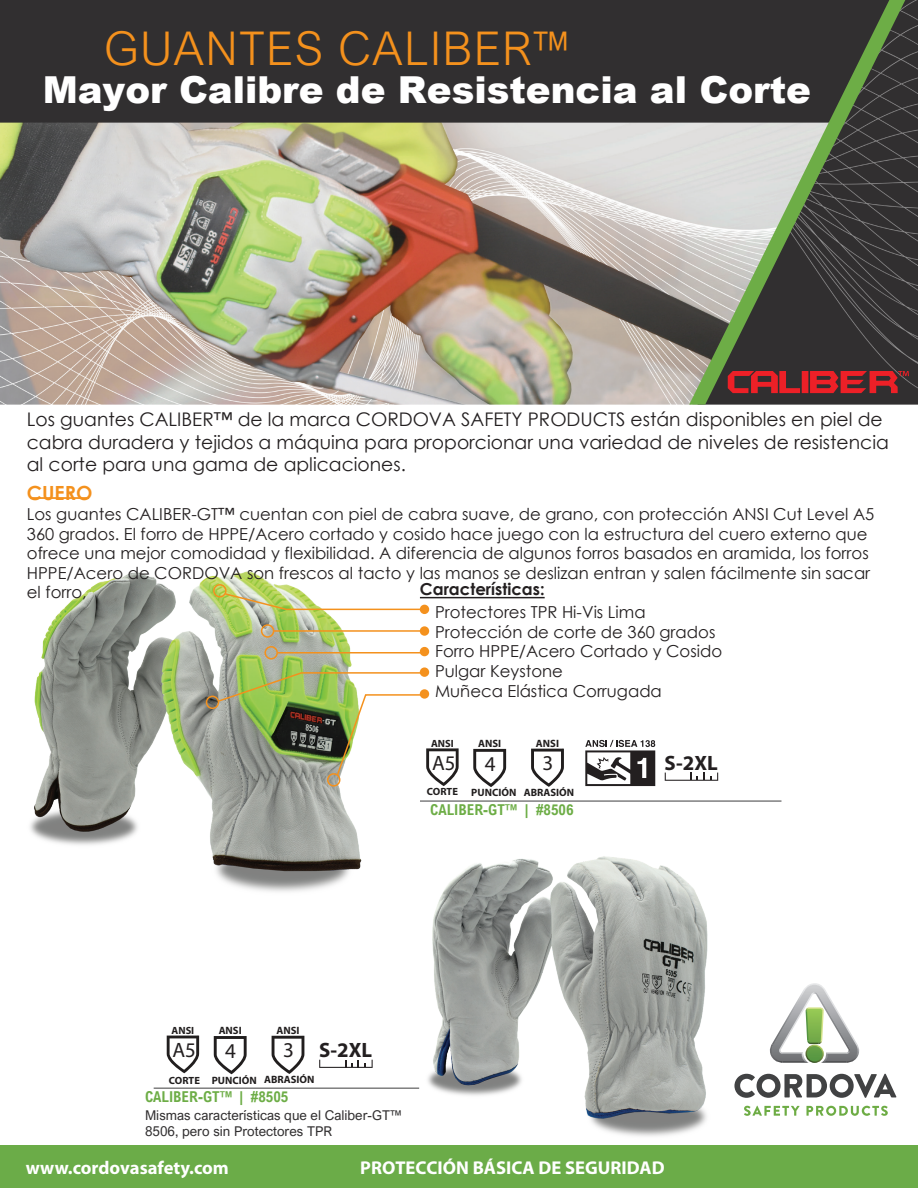
<style>
.page{position:relative;width:918px;height:1188px;background:#fff}
.page>*{position:absolute;margin:0;border:0;box-sizing:border-box;transform-origin:0 0}
.t1{font:300 46.5px "Arial Nova";letter-spacing:.03em;color:#f4911d}
.t2{font:900 37.2px "Arial";color:#fff}
.t3{font:21.15px "Myriad Pro";color:#231f20}
.t4{font:700 20.85px "Myriad Pro";color:#231f20}
.t5{font:20.85px "Myriad Pro";color:#231f20}
.t6{font:700 19.5px "Century Gothic";color:#f4911d}
.t7{font:18.75px/22.5px "Century Gothic";color:#231f20}
.t8{font:700 18.6px "Myriad Pro";color:#fff}
.t9{font:16.5px/19.8px "Century Gothic";color:#231f20}
.t10{font:700 16.5px "Century Gothic";color:#231f20}
.t11{font:700 15px "Arial Nova Cond";color:#6dad46}
.t12{font:13.5px/16.2px "Arial Nova";color:#312f30}
.t13{font:700 10.65px "Myriad Pro";color:#211e1e}
.t14{font:700 10.5px "Myriad Pro";color:#211e1e}
</style>
<div class="page">
<img style="left:0;top:123px;width:689px;height:282px">
<img style="left:905px;top:0;width:13px;height:402px">
<div style="left:0;top:0;width:689px;height:123px;background:#312f30"></div>
<svg style="left:689px;top:0;width:216px;height:405px;fill:#312f30"></svg>
<div style="left:0;top:1146px;width:918px;height:42px;background:#6bac48"></div>
<hr style="left:420px;top:597px;width:125px;height:2px;background:#231f20">
<img style="left:406px;top:856px;width:321px;height:290px">
<img style="left:30px;top:571px;width:332px;height:321px">
<div style="left:420px;top:605px;width:9px;height:9px;background:#f4911d;border-radius:50%"></div>
<div style="left:213px;top:584px;width:14px;height:14px;border:2px solid #f4911d;border-radius:50%"></div>
<svg style="left:223px;top:592px;width:203px;height:19px"></svg>
<hr style="left:420px;top:801px;width:361px;height:1px;background:#3e3e3f">
<svg style="left:531px;top:749px;width:33px;height:38px"></svg>
<svg style="left:473px;top:749px;width:33px;height:38px"></svg>
<div style="left:420px;top:626px;width:9px;height:10px;background:#f4911d;border-radius:50%"></div>
<div style="left:420px;top:647px;width:9px;height:9px;background:#f4911d;border-radius:50%"></div>
<div style="left:420px;top:667px;width:9px;height:10px;background:#f4911d;border-radius:50%"></div>
<div style="left:261px;top:624px;width:13px;height:14px;border:2px solid #f4911d;border-radius:50%"></div>
<hr style="left:273px;top:630px;width:151px;height:2px;background:#f4911d">
<div style="left:264px;top:646px;width:14px;height:13px;border:2px solid #f4911d;border-radius:50%"></div>
<hr style="left:278px;top:652px;width:150px;height:2px;background:#f4911d">
<div style="left:206px;top:696px;width:13px;height:13px;border:2px solid #f4911d;border-radius:50%"></div>
<svg style="left:665px;top:773px;width:53px;height:8px"></svg>
<svg style="left:585px;top:740px;width:70px;height:46px"></svg>
<hr style="left:154px;top:1088px;width:265px;height:1px;background:#3e3e3f">
<svg style="left:167px;top:1036px;width:32px;height:37px"></svg>
<svg style="left:272px;top:1036px;width:32px;height:38px"></svg>
<svg style="left:214px;top:1036px;width:33px;height:38px"></svg>
<svg style="left:319px;top:1060px;width:54px;height:8px"></svg>
<svg style="left:728px;top:371px;width:72px;height:22px"></svg>
<div style="left:802px;top:371px;width:6px;height:22px;background:#ed2027"></div>
<svg style="left:810px;top:371px;width:99px;height:22px"></svg>
<div style="left:327px;top:773px;width:13px;height:14px;border:2px solid #f4911d;border-radius:50%"></div>
<svg style="left:217px;top:671px;width:242px;height:115px"></svg>
<svg style="left:734px;top:1074px;width:163px;height:24px"></svg>
<svg style="left:744px;top:1106px;width:56px;height:10px"></svg>
<svg style="left:806px;top:1106px;width:82px;height:10px"></svg>
<svg style="left:769px;top:983px;width:91px;height:80px"></svg>
<hr style="left:30px;top:497px;width:59px;height:2px;background:#f4911d">
<h1 class="t1" style="left:104px;top:22px;width:467px">GUANTES CALIBER™</h1>
<h2 class="t2" style="left:43px;top:62px;width:770px">Mayor Calibre de Resistencia al Corte</h2>
<p class="t7" style="left:27px;top:408px;width:864px">Los guantes CALIBER™ de la marca CORDOVA SAFETY PRODUCTS están disponibles en piel de cabra duradera y tejidos a máquina para proporcionar una variedad de niveles de resistencia al corte para una gama de aplicaciones.</p>
<p class="t6" style="left:27px;top:478px;width:67px">CUERO</p>
<p class="t9" style="left:27px;top:504px;width:849px">Los guantes CALIBER-GT™ cuentan con piel de cabra suave, de grano, con protección ANSI Cut Level A5<br>360 grados. El forro de HPPE/Acero cortado y cosido hace juego con la estructura del cuero externo que ofrece una mejor comodidad y flexibilidad. A diferencia de algunos forros basados en aramida, los forros HPPE/Acero de CORDOVA son frescos al tacto y las manos se deslizan entran y salen fácilmente sin sacar el forro,</p>
<p class="t10" style="left:420px;top:576px;width:126px">Características:</p>
<p class="t9" style="left:435px;top:602px;width:289px">Protectores TPR Hi-Vis Lima<br>Protección de corte de 360 grados<br>Forro HPPE/Acero Cortado y Cosido<br>Pulgar Keystone<br>Muñeca Elástica Corrugada</p>
<p class="t14" style="left:431px;top:736px;width:24px">ANSI</p>
<p class="t5" style="left:432px;top:750px;width:25px">A5</p>
<p class="t14" style="left:427px;top:785px;width:33px">CORTE</p>
<p class="t13" style="left:536px;top:736px;width:25px">ANSI</p>
<p class="t3" style="left:543px;top:750px;width:12px">3</p>
<p class="t13" style="left:478px;top:737px;width:25px">ANSI</p>
<p class="t3" style="left:485px;top:750px;width:12px">4</p>
<p class="t4" style="left:665px;top:749px;width:55px">S-2XL</p>
<p class="t13" style="left:471px;top:785px;width:47px">PUNCIÓN</p>
<p class="t13" style="left:524px;top:786px;width:52px">ABRASIÓN</p>
<p class="t11" style="left:430px;top:801px;width:145px">CALIBER-GT™ | #8506</p>
<p class="t14" style="left:172px;top:1023px;width:24px">ANSI</p>
<p class="t5" style="left:173px;top:1037px;width:25px">A5</p>
<p class="t13" style="left:276px;top:1023px;width:25px">ANSI</p>
<p class="t3" style="left:283px;top:1037px;width:12px">3</p>
<p class="t13" style="left:219px;top:1024px;width:25px">ANSI</p>
<p class="t3" style="left:225px;top:1038px;width:12px">4</p>
<p class="t4" style="left:319px;top:1037px;width:55px">S-2XL</p>
<p class="t11" style="left:145px;top:1088px;width:145px">CALIBER-GT™ | #8505</p>
<p class="t12" style="left:145px;top:1107px;width:258px">Mismas características que el Caliber-GT™<br>8506, pero sin Protectores TPR</p>
<p class="t13" style="left:264px;top:1073px;width:52px">ABRASIÓN</p>
<p class="t13" style="left:212px;top:1073px;width:47px">PUNCIÓN</p>
<p class="t14" style="left:169px;top:1073px;width:33px">CORTE</p>
<p class="t8" style="left:26px;top:1156px;width:205px">www.cordovasafety.com</p>
<p class="t8" style="left:360px;top:1155px;width:306px">PROTECCIÓN BÁSICA DE SEGURIDAD</p>
</div>
